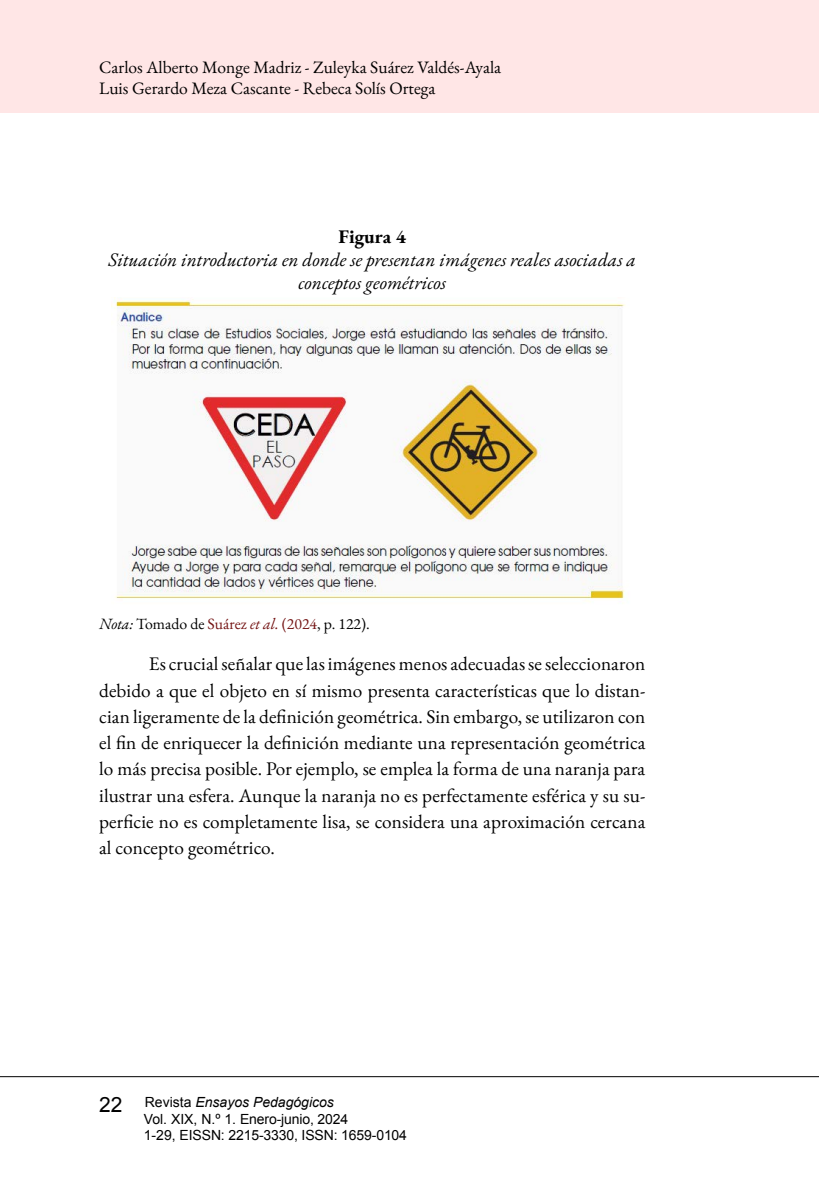
<style>
.page{position:relative;width:819px;height:1197px;background:#fff}
.page>*{position:absolute;margin:0;border:0;box-sizing:border-box;transform-origin:0 0}
.t1{font:21px "Arial";color:#000}
.Texto_general{font:19.25px/26.2px "EB Garamond";letter-spacing:.005em;color:#000;text-align:justify}
.Titulo_tablas{font:italic 19.25px/23.1px "EB Garamond";color:#000;text-align:center}
.t2{font:17.5px/21px "EB Garamond";color:#000}
.Fuente{font:15.75px "EB Garamond";color:#000}
.t3{font:14px/16.6px "Arial";letter-spacing:-.01em;color:#000}
.s1{font-style:normal}
.s2{font-style:italic}
.s3{color:#741414}
.s4{font-style:italic;color:#741414}
</style>
<div class="page">
<div style="left:0;top:0;width:818px;height:113px;background:#ffe6e6"></div>
<hr style="left:0;top:1076px;width:819px;height:1px;background:#000">
<img style="left:114px;top:298px;width:511px;height:304px">
<p class="t2" style="left:99px;top:57px;width:403px">Carlos Alberto Monge Madriz - Zuleyka Suárez Valdés-Ayala<br>Luis Gerardo Meza Cascante - Rebeca Solís Ortega</p>
<p class="Titulo_tablas" style="left:109px;top:225px;width:529px"><span class="s1">Figura 4<br></span>Situación introductoria en donde se presentan imágenes reales asociadas a conceptos geométricos</p>
<p class="Fuente" style="left:99px;top:614px;width:272px"><span class="s2">Nota:</span> Tomado de <span class="s3">Suárez</span> <span class="s4">et al.</span> <span class="s3">(2024</span>, p. 122).</p>
<p class="Texto_general" style="left:99px;top:651px;width:548px;text-indent:50px">Es crucial señalar que las imágenes menos adecuadas se seleccionaron debido a que el objeto en sí mismo presenta características que lo distan&shy;cian ligeramente de la definición geométrica. Sin embargo, se utilizaron con el fin de enriquecer la definición mediante una representación geométrica lo más precisa posible. Por ejemplo, se emplea la forma de una naranja para ilustrar una esfera. Aunque la naranja no es perfectamente esférica y su su&shy;perficie no es completamente lisa, se considera una aproximación cercana al concepto geométrico.</p>
<p class="t1" style="left:99px;top:1091px;width:25px">22</p>
<p class="t3" style="left:144px;top:1094px;width:265px">Revista <span class="s2">Ensayos Pedagógicos<br></span>Vol. XIX, N.º 1. Enero-junio, 2024<br>1-29, EISSN: 2215-3330, ISSN: 1659-0104</p>
</div>
